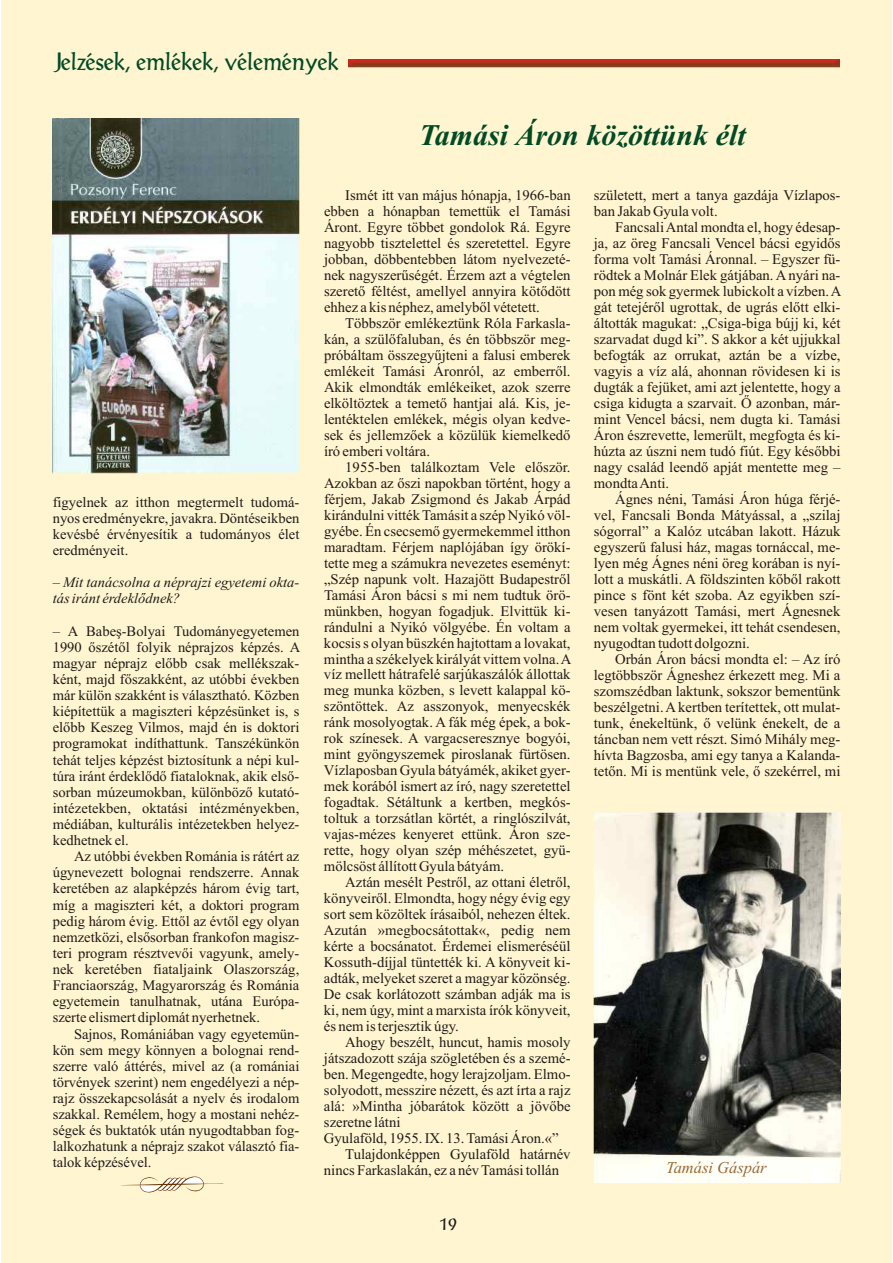
<style>
.page{position:relative;width:893px;height:1263px;background:#fff}
.page>*{position:absolute;margin:0;border:0;box-sizing:border-box;transform-origin:0 0}
.t1{font:italic 700 30px "Times New Roman";color:#004a24}
.t2{font:24px "Antiqua Light SSK";color:#004a24}
.t3{font:18px "Antiqua Light SSK";color:#1f1a17}
.t4{font:italic 16.5px "Times New Roman";color:#963}
.t5{font:14.7px/15.9px "Times New Roman";color:#1f1a17;text-align:justify}
.t6{font:14.55px/16px "Times New Roman";color:#1f1a17;text-align:justify}
.t7{font:italic 14.55px/16px "Times New Roman";color:#1f1a17}
.s1{font-style:normal}
</style>
<div class="page">
<div style="left:1px;top:0;width:890px;height:1263px;background:#fff5d1"></div>
<img style="left:594px;top:812px;width:246px;height:370px">
<img style="left:53px;top:118px;width:246px;height:355px">
<svg style="left:121px;top:1176px;width:102px;height:17px"></svg>
<img style="left:348px;top:60px;width:492px;height:8px">
<h2 class="t2" style="left:54px;top:48px;width:287px">Jelzések, emlékek, vélemények</h2>
<h1 class="t1" style="left:419px;top:125px;width:328px">Tamási Áron közöttünk élt</h1>
<p class="t6" style="left:53px;top:495px;width:248px">figyelnek az itthon megtermelt tudomá&shy;nyos eredményekre, javakra. Döntéseikben kevésbé érvényesítik a tudományos élet eredményeit.</p>
<p class="t7" style="left:53px;top:576px;width:248px"><span class="s1">–</span> Mit tanácsolna a néprajzi egyetemi okta&shy;tás iránt érdeklődnek?</p>
<p class="t6" style="left:53px;top:624px;width:249px">– A Babeş-Bolyai Tudományegyetemen 1990 őszétől folyik néprajzos képzés. A magyar néprajz előbb csak mellékszak&shy;ként, majd főszakként, az utóbbi években már külön szakként is választható. Közben kiépítettük a magiszteri képzésünket is, s előbb Keszeg Vilmos, majd én is doktori programokat indíthattunk. Tanszékünkön tehát teljes képzést biztosítunk a népi kul&shy;túra iránt érdeklődő fiataloknak, akik első&shy;sorban múzeumokban, különböző kutató&shy;intézetekben, oktatási intézményekben, médiában, kulturális intézetekben helyez&shy;kedhetnek el.</p>
<p class="t6" style="left:53px;top:850px;width:248px;text-indent:21px">Az utóbbi években Románia is rátért az úgynevezett bolognai rendszerre. Annak keretében az alapképzés három évig tart, míg a magiszteri két, a doktori program pedig három évig. Ettől az évtől egy olyan nemzetközi, elsősorban frankofon magisz&shy;teri program résztvevői vagyunk, amely&shy;nek keretében fiataljaink Olaszország, Franciaország, Magyarország és Románia egyetemein tanulhatnak, utána Európa&shy;szerte elismert diplomát nyerhetnek.</p>
<p class="t6" style="left:53px;top:1027px;width:248px;text-indent:21px">Sajnos, Romániában vagy egyetemün&shy;kön sem megy könnyen a bolognai rend&shy;szerre való áttérés, mivel az (a romániai törvények szerint) nem engedélyezi a nép&shy;rajz összekapcsolását a nyelv és irodalom szakkal. Remélem, hogy a mostani nehéz&shy;ségek és buktatók után nyugodtabban fog&shy;lalkozhatunk a néprajz szakot választó fia&shy;talok képzésével.</p>
<p class="t5" style="left:324px;top:189px;width:248px;text-indent:21px">Ismét itt van május hónapja, 1966-ban ebben a hónapban temettük el Tamási Áront. Egyre többet gondolok Rá. Egyre nagyobb tisztelettel és szeretettel. Egyre jobban, döbbentebben látom nyelvezeté&shy;nek nagyszerűségét. Érzem azt a végtelen szerető féltést, amellyel annyira kötődött ehhez a kis néphez, amelyből vétetett.</p>
<p class="t5" style="left:324px;top:317px;width:248px;text-indent:21px">Többször emlékeztünk Róla Farkasla&shy;kán, a szülőfaluban, és én többször meg&shy;próbáltam összegyűjteni a falusi emberek emlékeit Tamási Áronról, az emberről.<br>Akik elmondták emlékeiket, azok szerre elköltöztek a temető hantjai alá. Kis, je&shy;lentéktelen emlékek, mégis olyan kedve&shy;sek és jellemzőek a közülük kiemelkedő író emberi voltára.</p>
<p class="t5" style="left:324px;top:461px;width:249px;text-indent:21px">1955-ben találkoztam Vele először.<br>Azokban az őszi napokban történt, hogy a férjem, Jakab Zsigmond és Jakab Árpád kirándulni vitték Tamásit a szép Nyikó völ&shy;gyébe. Én csecsemő gyermekemmel itthon maradtam. Férjem naplójában így örökí&shy;tette meg a számukra nevezetes eseményt: „Szép napunk volt. Hazajött Budapestről Tamási Áron bácsi s mi nem tudtuk örö&shy;münkben, hogyan fogadjuk. Elvittük ki&shy;rándulni a Nyikó völgyébe. Én voltam a kocsis s olyan büszkén hajtottam a lovakat, mintha a székelyek királyát vittem volna. A víz mellett hátrafelé sarjúkaszálók állottak meg munka közben, s levett kalappal kö&shy;szöntöttek. Az asszonyok, menyecskék ránk mosolyogtak. A fák még épek, a bok&shy;rok színesek. A vargacseresznye bogyói, mint gyöngyszemek piroslanak fürtösen.<br>Vízlaposban Gyula bátyámék, akiket gyer&shy;mek korából ismert az író, nagy szeretettel fogadtak. Sétáltunk a kertben, megkós&shy;toltuk a torzsátlan körtét, a ringlószilvát, vajas-mézes kenyeret ettünk. Áron sze&shy;rette, hogy olyan szép méhészetet, gyü&shy;mölcsöst állított Gyula bátyám.</p>
<p class="t5" style="left:324px;top:876px;width:248px;text-indent:21px">Aztán mesélt Pestről, az ottani életről, könyveiről. Elmondta, hogy négy évig egy sort sem közöltek írásaiból, nehezen éltek.<br>Azután »megbocsátottak«, pedig nem kérte a bocsánatot. Érdemei elismeréséül Kossuth-díjjal tüntették ki. A könyveit ki&shy;adták, melyeket szeret a magyar közönség.<br>De csak korlátozott számban adják ma is ki, nem úgy, mint a marxista írók könyveit, és nem is terjesztik úgy.</p>
<p class="t5" style="left:345px;top:1036px;width:227px">Ahogy beszélt, huncut, hamis mosoly</p>
<p class="t5" style="left:324px;top:1051px;width:248px">játszadozott szája szögletében és a szemé-</p>
<p class="t5" style="left:324px;top:1067px;width:248px">ben. Megengedte, hogy lerajzoljam. Elmo-</p>
<p class="t5" style="left:324px;top:1083px;width:248px">solyodott, messzire nézett, és azt írta a rajz</p>
<p class="t5" style="left:324px;top:1099px;width:248px">alá: »Mintha jóbarátok között a jövőbe</p>
<p class="t5" style="left:324px;top:1115px;width:78px">szeretne látni</p>
<p class="t5" style="left:324px;top:1132px;width:236px">Gyulaföld, 1955. IX. 13. Tamási Áron.«”</p>
<p class="t5" style="left:345px;top:1148px;width:227px">Tulajdonképpen Gyulaföld határnév</p>
<p class="t5" style="left:324px;top:1164px;width:237px">nincs Farkaslakán, ez a név Tamási tollán</p>
<p class="t3" style="left:438px;top:1213px;width:20px">19</p>
<p class="t5" style="left:594px;top:189px;width:248px">született, mert a tanya gazdája Vízlapos&shy;ban Jakab Gyula volt.</p>
<p class="t5" style="left:594px;top:221px;width:249px;text-indent:21px">Fancsali Antal mondta el, hogy édesap&shy;ja, az öreg Fancsali Vencel bácsi egyidős forma volt Tamási Áronnal. – Egyszer fü&shy;rödtek a Molnár Elek gátjában. A nyári na&shy;pon még sok gyermek lubickolt a vízben. A gát tetejéről ugrottak, de ugrás előtt elki&shy;áltották magukat: „Csiga-biga bújj ki, két szarvadat dugd ki”. S akkor a két ujjukkal befogták az orrukat, aztán be a vízbe, vagyis a víz alá, ahonnan rövidesen ki is dugták a fejüket, ami azt jelentette, hogy a csiga kidugta a szarvait. Ő azonban, már&shy;mint Vencel bácsi, nem dugta ki. Tamási Áron észrevette, lemerült, megfogta és ki&shy;húzta az úszni nem tudó fiút. Egy későbbi nagy család leendő apját mentette meg – mondta Anti.</p>
<p class="t5" style="left:594px;top:492px;width:248px;text-indent:21px">Ágnes néni, Tamási Áron húga férjé&shy;vel, Fancsali Bonda Mátyással, a „szilaj sógorral” a Kalóz utcában lakott. Házuk egyszerű falusi ház, magas tornáccal, me&shy;lyen még Ágnes néni öreg korában is nyí&shy;lott a muskátli. A földszinten kőből rakott pince s fönt két szoba. Az egyikben szí&shy;vesen tanyázott Tamási, mert Ágnesnek nem voltak gyermekei, itt tehát csendesen, nyugodtan tudott dolgozni.</p>
<p class="t5" style="left:594px;top:652px;width:248px;text-indent:21px">Orbán Áron bácsi mondta el: – Az író legtöbbször Ágneshez érkezett meg. Mi a szomszédban laktunk, sokszor bementünk beszélgetni. Akertben terítettek, ott mulat&shy;tunk, énekeltünk, ő velünk énekelt, de a táncban nem vett részt. Simó Mihály meg&shy;hívta Bagzosba, ami egy tanya a Kalanda&shy;tetőn. Mi is mentünk vele, ő szekérrel, mi</p>
<p class="t4" style="left:666px;top:1161px;width:102px">Tamási Gáspár</p>
</div>
